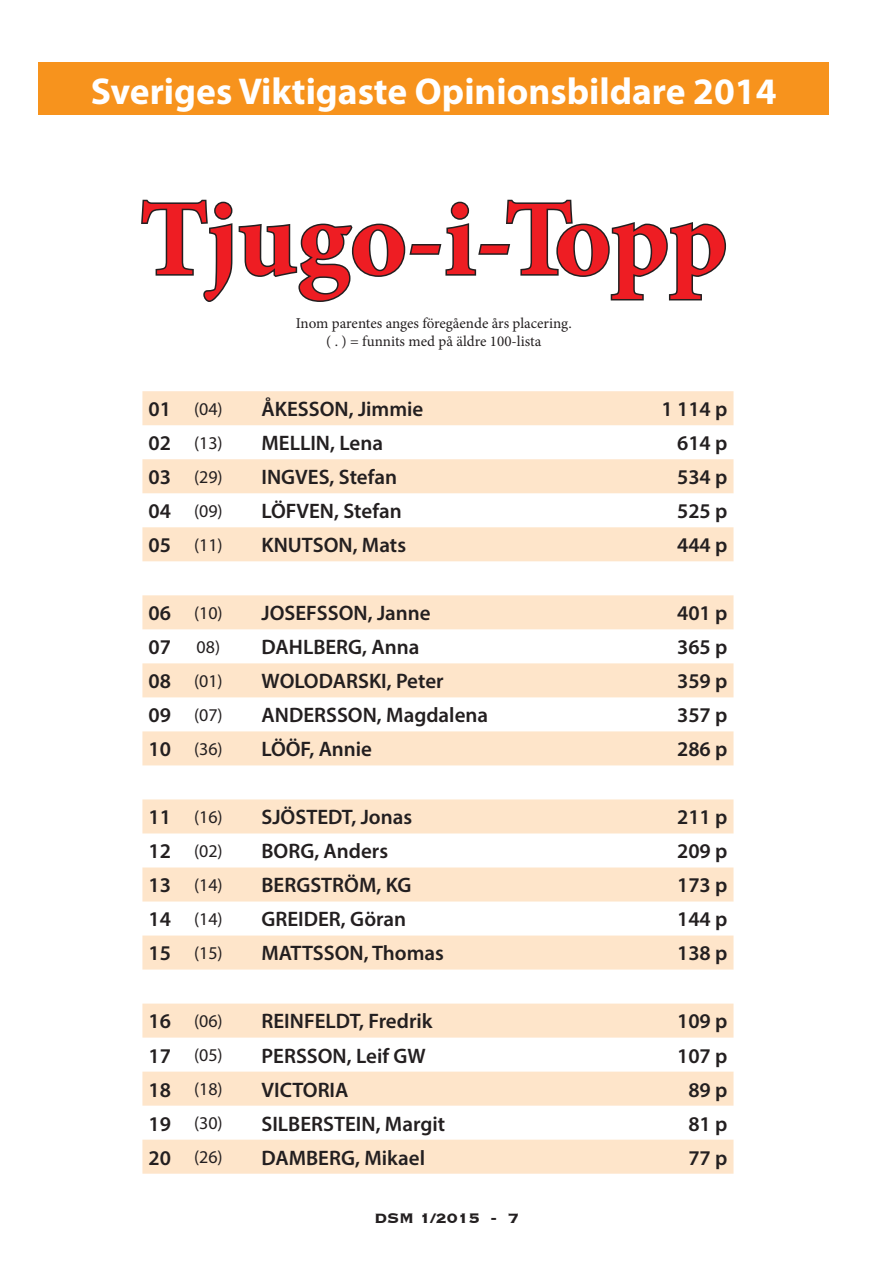
<style>
.page{position:relative;width:893px;height:1263px;background:#fff}
.page>*{position:absolute;margin:0;border:0;box-sizing:border-box;transform-origin:0 0}
.t1{font:700 108px "Minion Pro";letter-spacing:-.01em;color:#ee1d23}
.t2{font:700 37.5px "Myriad Pro";color:#fff}
.t3{font:600 21px "Myriad Pro";color:#231f20}
.t4{font:18px "Myriad Pro";color:#231f20}
.t5{font:700 18px "Copperplate";color:#231f20}
.t6{font:15px/18px "Minion Pro";color:#231f20;text-align:center}
.s1{font-weight:600;font-size:21px}
</style>
<div class="page">
<div style="left:38px;top:63px;width:791px;height:52px;background:#f7931d"></div>
<svg style="left:141px;top:199px;width:585px;height:103px"></svg>
<svg style="left:142px;top:391px;width:591px;height:783px;fill:#fee5ca"></svg>
<h2 class="t2" style="left:91px;top:67px;width:687px">Sveriges Viktigaste Opinionsbildare 2014</h2>
<h1 class="t1" style="left:140px;top:164px;width:590px">Tjugo-i-Topp</h1>
<p class="t6" style="left:296px;top:314px;width:278px">Inom parentes anges föregående års placering. ( . ) = funnits med på äldre 100-lista</p>
<p class="t4" style="left:148px;top:398px;width:76px"><span class="s1">01</span> (04)</p>
<p class="t3" style="left:261px;top:396px;width:163px">ÅKESSON, Jimmie</p>
<p class="t3" style="left:661px;top:396px;width:68px">1 114 p</p>
<p class="t4" style="left:148px;top:432px;width:76px"><span class="s1">02</span> (13)</p>
<p class="t3" style="left:261px;top:430px;width:123px">MELLIN, Lena</p>
<p class="t3" style="left:677px;top:430px;width:52px">614 p</p>
<p class="t4" style="left:148px;top:466px;width:76px"><span class="s1">03</span> (29)</p>
<p class="t3" style="left:261px;top:464px;width:137px">INGVES, Stefan</p>
<p class="t3" style="left:677px;top:464px;width:52px">534 p</p>
<p class="t4" style="left:148px;top:500px;width:76px"><span class="s1">04</span> (09)</p>
<p class="t3" style="left:261px;top:498px;width:142px">LÖFVEN, Stefan</p>
<p class="t3" style="left:677px;top:498px;width:52px">525 p</p>
<p class="t4" style="left:148px;top:534px;width:76px"><span class="s1">05</span> (11)</p>
<p class="t3" style="left:261px;top:532px;width:146px">KNUTSON, Mats</p>
<p class="t3" style="left:677px;top:532px;width:52px">444 p</p>
<p class="t4" style="left:148px;top:602px;width:76px"><span class="s1">06</span> (10)</p>
<p class="t3" style="left:261px;top:600px;width:171px">JOSEFSSON, Janne</p>
<p class="t3" style="left:677px;top:600px;width:52px">401 p</p>
<p class="t4" style="left:148px;top:636px;width:73px"><span class="s1">07</span> 08)</p>
<p class="t3" style="left:261px;top:634px;width:159px">DAHLBERG, Anna</p>
<p class="t3" style="left:677px;top:634px;width:52px">365 p</p>
<p class="t4" style="left:148px;top:670px;width:76px"><span class="s1">08</span> (01)</p>
<p class="t3" style="left:261px;top:668px;width:184px">WOLODARSKI, Peter</p>
<p class="t3" style="left:677px;top:668px;width:52px">359 p</p>
<p class="t4" style="left:148px;top:704px;width:76px"><span class="s1">09</span> (07)</p>
<p class="t3" style="left:261px;top:702px;width:228px">ANDERSSON, Magdalena</p>
<p class="t3" style="left:677px;top:702px;width:52px">357 p</p>
<p class="t4" style="left:148px;top:738px;width:76px"><span class="s1">10</span> (36)</p>
<p class="t3" style="left:261px;top:736px;width:112px">LÖÖF, Annie</p>
<p class="t3" style="left:677px;top:736px;width:52px">286 p</p>
<p class="t4" style="left:148px;top:806px;width:76px"><span class="s1">11</span> (16)</p>
<p class="t3" style="left:261px;top:804px;width:152px">SJÖSTEDT, Jonas</p>
<p class="t3" style="left:677px;top:804px;width:52px">211 p</p>
<p class="t4" style="left:148px;top:840px;width:76px"><span class="s1">12</span> (02)</p>
<p class="t3" style="left:261px;top:838px;width:128px">BORG, Anders</p>
<p class="t3" style="left:677px;top:838px;width:52px">209 p</p>
<p class="t4" style="left:148px;top:874px;width:76px"><span class="s1">13</span> (14)</p>
<p class="t3" style="left:261px;top:872px;width:151px">BERGSTRÖM, KG</p>
<p class="t3" style="left:677px;top:872px;width:52px">173 p</p>
<p class="t4" style="left:148px;top:908px;width:76px"><span class="s1">14</span> (14)</p>
<p class="t3" style="left:261px;top:906px;width:146px">GREIDER, Göran</p>
<p class="t3" style="left:677px;top:906px;width:52px">144 p</p>
<p class="t4" style="left:148px;top:942px;width:76px"><span class="s1">15</span> (15)</p>
<p class="t3" style="left:261px;top:940px;width:184px">MATTSSON, Thomas</p>
<p class="t3" style="left:677px;top:940px;width:52px">138 p</p>
<p class="t4" style="left:148px;top:1010px;width:76px"><span class="s1">16</span> (06)</p>
<p class="t3" style="left:261px;top:1008px;width:173px">REINFELDT, Fredrik</p>
<p class="t3" style="left:677px;top:1008px;width:52px">109 p</p>
<p class="t4" style="left:148px;top:1044px;width:76px"><span class="s1">17</span> (05)</p>
<p class="t3" style="left:261px;top:1042px;width:166px">PERSSON, Leif GW</p>
<p class="t3" style="left:677px;top:1042px;width:52px">107 p</p>
<p class="t4" style="left:148px;top:1078px;width:76px"><span class="s1">18</span> (18)</p>
<p class="t3" style="left:261px;top:1076px;width:89px">VICTORIA</p>
<p class="t3" style="left:688px;top:1076px;width:41px">89 p</p>
<p class="t4" style="left:148px;top:1112px;width:76px"><span class="s1">19</span> (30)</p>
<p class="t3" style="left:261px;top:1110px;width:185px">SILBERSTEIN, Margit</p>
<p class="t3" style="left:688px;top:1110px;width:41px">81 p</p>
<p class="t4" style="left:148px;top:1146px;width:76px"><span class="s1">20</span> (26)</p>
<p class="t3" style="left:261px;top:1144px;width:165px">DAMBERG, Mikael</p>
<p class="t3" style="left:688px;top:1144px;width:41px">77 p</p>
<p class="t5" style="left:374px;top:1206px;width:146px">DSM 1/2015 - 7</p>
</div>
